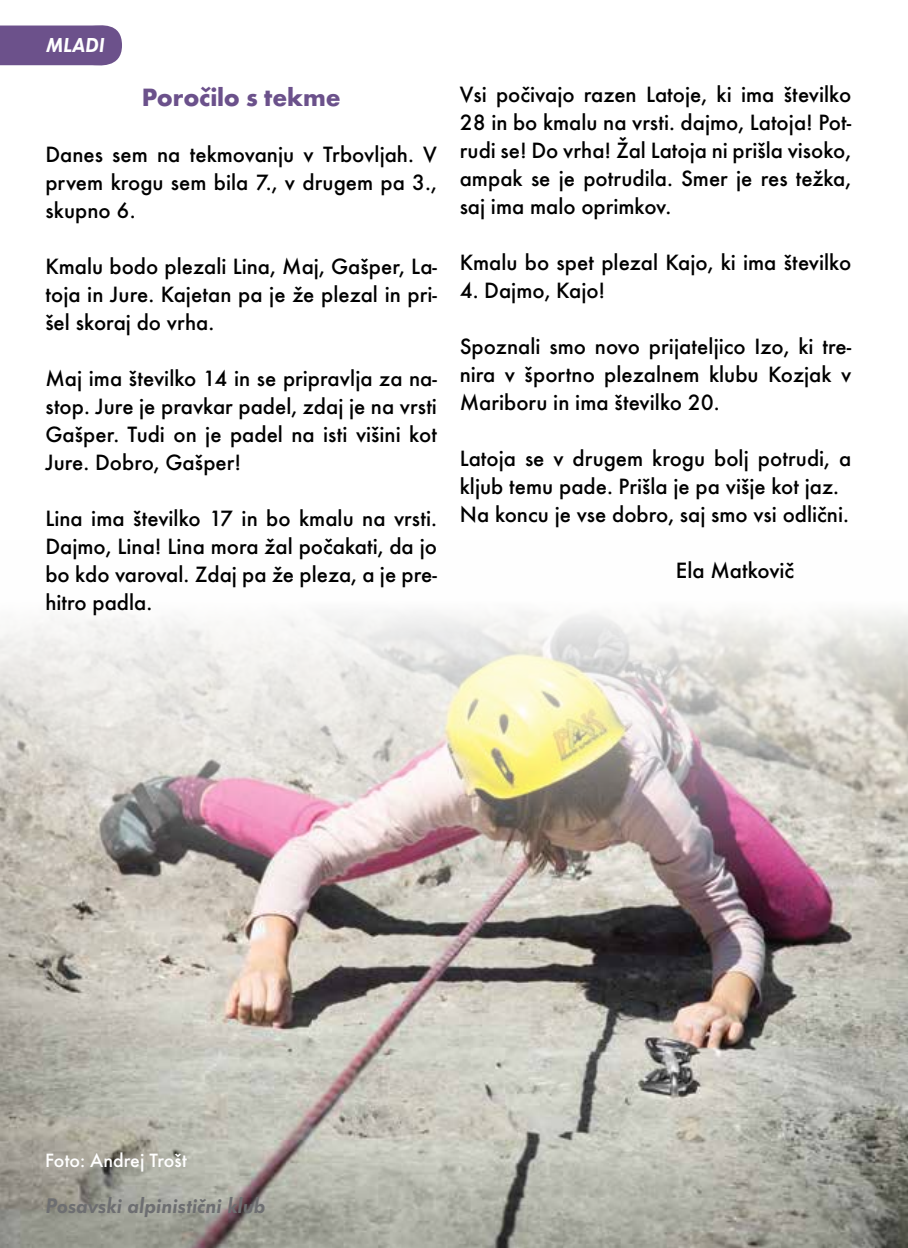
<style>
.page{position:relative;width:908px;height:1248px;background:#fff}
.page>*{position:absolute;margin:0;border:0;box-sizing:border-box;transform-origin:0 0}
.t1{font:700 26px "Futura TEE";letter-spacing:-.01em;color:#6b518b}
.t2{font:500 23px/28px "Futura TEE";color:#000;text-align:justify}
.t3{font:22px "Futura TEE Demi Obli";color:#6d6e71}
.t4{font:21px "Futura TEE Demi Obli";color:#fff}
.t5{font:500 20px "Futura TEE";color:#fff}
</style>
<div class="page">
<img style="left:0;top:611px;width:907px;height:636px">
<svg style="left:0;top:25px;width:122px;height:41px;background:#745b91"></svg>
<p class="t4" style="left:46px;top:33px;width:61px">MLADI</p>
<p class="t1" style="left:142px;top:81px;width:200px">Poročilo s tekme</p>
<p class="t2" style="left:45px;top:140px;width:393px">Danes sem na tekmovanju v Trbovljah. V prvem krogu sem bila 7., v drugem pa 3., skupno 6.</p>
<p class="t2" style="left:45px;top:252px;width:393px">Kmalu bodo plezali Lina, Maj, Gašper, La&shy;toja in Jure. Kajetan pa je že plezal in pri&shy;šel skoraj do vrha.</p>
<p class="t2" style="left:45px;top:364px;width:393px">Maj ima številko 14 in se pripravlja za na&shy;stop. Jure je pravkar padel, zdaj je na vrsti Gašper. Tudi on je padel na isti višini kot Jure. Dobro, Gašper!</p>
<p class="t2" style="left:45px;top:504px;width:393px">Lina ima številko 17 in bo kmalu na vrsti.<br>Dajmo, Lina! Lina mora žal počakati, da jo bo kdo varoval. Zdaj pa že pleza, a je pre&shy;hitro padla.</p>
<p class="t2" style="left:459px;top:80px;width:393px">Vsi počivajo razen Latoje, ki ima številko 28 in bo kmalu na vrsti. dajmo, Latoja! Pot&shy;rudi se! Do vrha! Žal Latoja ni prišla visoko, ampak se je potrudila. Smer je res težka, saj ima malo oprimkov.</p>
<p class="t2" style="left:459px;top:248px;width:393px">Kmalu bo spet plezal Kajo, ki ima številko</p>
<p class="t2" style="left:459px;top:276px;width:147px">4. Dajmo, Kajo!</p>
<p class="t2" style="left:459px;top:332px;width:393px">Spoznali smo novo prijateljico Izo, ki tre&shy;nira v športno plezalnem klubu Kozjak v Mariboru in ima številko 20.</p>
<p class="t2" style="left:459px;top:444px;width:393px;text-align:left">Latoja se v drugem krogu bolj potrudi, a kljub temu pade. Prišla je pa višje kot jaz.<br>Na koncu je vse dobro, saj smo vsi odlični.</p>
<p class="t2" style="left:675px;top:556px;width:120px">Ela Matkovič</p>
<p class="t5" style="left:45px;top:1148px;width:143px">Foto: Andrej Trošt</p>
<p class="t3" style="left:45px;top:1192px;width:221px">Posavski alpinistični klub</p>
</div>
